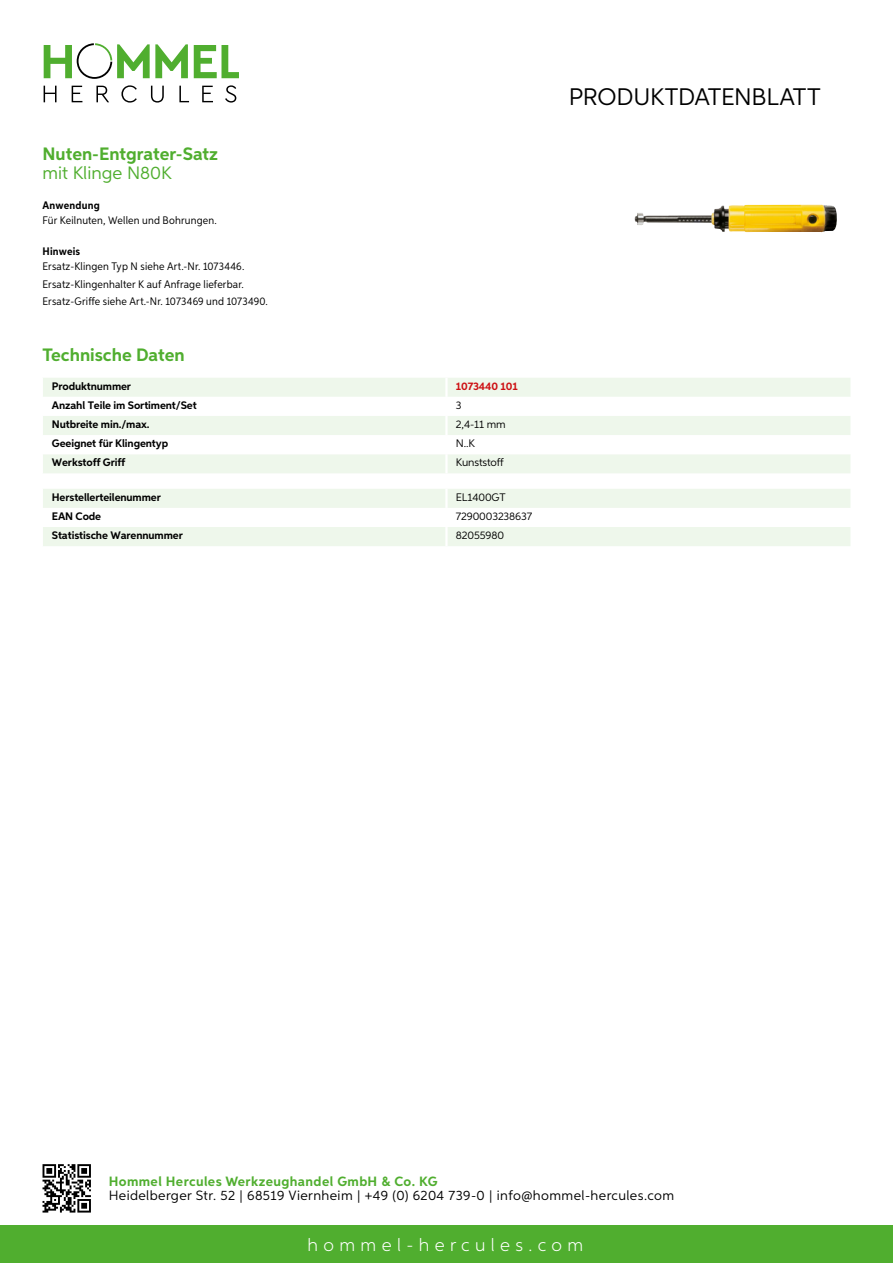
<style>
.page{position:relative;width:893px;height:1263px;background:#fff}
.page>*{position:absolute;margin:0;border:0;box-sizing:border-box;transform-origin:0 0}
.t1{font:24px "Aspira";letter-spacing:-.01em;color:#000}
.t2{font:700 18px "Aspira";color:#50ae2f}
.t3{font:300 18px "Aspira";letter-spacing:.3em;color:#fff}
.t4{font:18px "Aspira";color:#50ae2f}
.t5{font:13.5px "Aspira";letter-spacing:.03em;color:#000}
.t6{font:700 13.5px "Aspira";letter-spacing:.03em;color:#50ae2f}
.t7{font:10.95px/17.5px "Aspira Nar";letter-spacing:.015em;color:#000}
.t8{font:700 10.95px "Aspira";letter-spacing:-.01em;color:#000}
.t9{font:10.95px "Aspira";letter-spacing:-.01em;color:#000}
.t10{font:700 10.95px "Aspira Nar";letter-spacing:.02em;color:#000}
.t11{font:700 10.95px "Aspira";letter-spacing:-.01em;color:#cd1013}
</style>
<div class="page">
<div style="left:0;top:1226px;width:893px;height:37px;background:#50ae2f"></div>
<svg style="left:43px;top:1164px;width:48px;height:48px"></svg>
<svg style="left:194px;top:45px;width:45px;height:33px"></svg>
<svg style="left:44px;top:43px;width:144px;height:36px"></svg>
<svg style="left:44px;top:86px;width:13px;height:16px"></svg>
<svg style="left:72px;top:86px;width:10px;height:16px"></svg>
<svg style="left:96px;top:86px;width:13px;height:16px"></svg>
<svg style="left:121px;top:85px;width:16px;height:18px"></svg>
<svg style="left:151px;top:86px;width:13px;height:17px"></svg>
<svg style="left:179px;top:86px;width:10px;height:16px"></svg>
<svg style="left:202px;top:86px;width:11px;height:16px"></svg>
<svg style="left:225px;top:85px;width:11px;height:18px"></svg>
<div style="left:43px;top:378px;width:807px;height:95px;background:#eef7eb"></div>
<svg style="left:43px;top:397px;width:807px;height:57px"></svg>
<hr style="left:445px;top:378px;width:3px;height:19px;background:#fff">
<hr style="left:445px;top:397px;width:3px;height:19px;background:#fff">
<hr style="left:445px;top:416px;width:3px;height:19px;background:#fff">
<hr style="left:445px;top:435px;width:3px;height:19px;background:#fff">
<hr style="left:445px;top:454px;width:3px;height:19px;background:#fff">
<svg style="left:43px;top:489px;width:807px;height:57px"></svg>
<hr style="left:445px;top:527px;width:3px;height:19px;background:#fff">
<img style="left:634px;top:205px;width:203px;height:27px">
<h2 class="t2" style="left:43px;top:142px;width:177px">Nuten-Entgrater-Satz</h2>
<h2 class="t4" style="left:43px;top:162px;width:129px">mit Klinge N 80K</h2>
<p class="t10" style="left:43px;top:199px;width:59px">Anwendung</p>
<p class="t7" style="left:43px;top:212px;width:176px">Für Keilnuten, Wellen und Bohrungen.</p>
<p class="t10" style="left:43px;top:244px;width:39px">Hinweis</p>
<p class="t7" style="left:43px;top:257px;width:227px">Ersatz-Klingen Typ N siehe Art.-Nr. 1073446.<br>Ersatz-Klingenhalter K auf Anfrage lieferbar.<br>Ersatz-Griffe siehe Art.-Nr. 1073469 und 1073490.</p>
<h2 class="t2" style="left:43px;top:343px;width:144px">Technische Daten</h2>
<p class="t8" style="left:52px;top:379px;width:81px">Produktnummer</p>
<p class="t11" style="left:456px;top:379px;width:63px">1073440 101</p>
<p class="t8" style="left:52px;top:398px;width:146px">Anzahl Teile im Sortiment/Set</p>
<p class="t9" style="left:456px;top:398px;width:7px">3</p>
<p class="t8" style="left:52px;top:417px;width:99px">Nutbreite min./max.</p>
<p class="t9" style="left:456px;top:417px;width:51px">2,4-11 mm</p>
<p class="t8" style="left:52px;top:436px;width:118px">Geeignet für Klingentyp</p>
<p class="t9" style="left:456px;top:437px;width:20px">N..K</p>
<p class="t8" style="left:52px;top:456px;width:75px">Werkstoff Griff</p>
<p class="t9" style="left:456px;top:456px;width:50px">Kunststoff</p>
<p class="t8" style="left:52px;top:490px;width:111px">Herstellerteilenummer</p>
<p class="t9" style="left:456px;top:490px;width:51px">EL1400GT</p>
<p class="t8" style="left:52px;top:509px;width:51px">EAN Code</p>
<p class="t9" style="left:456px;top:509px;width:78px">7290003238637</p>
<p class="t8" style="left:52px;top:528px;width:132px">Statistische Warennummer</p>
<p class="t9" style="left:456px;top:528px;width:50px">82055980</p>
<h1 class="t1" style="left:569px;top:82px;width:253px">Produktdatenblatt</h1>
<p class="t6" style="left:109px;top:1172px;width:330px">Hommel Hercules Werkzeughandel GmbH &amp; Co. KG</p>
<p class="t5" style="left:109px;top:1187px;width:567px">Heidelberger Str. 52 | 68519 Viernheim | +49 (0) 6204 739-0 | info@hommel-hercules.com</p>
<h2 class="t3" style="left:307px;top:1234px;width:277px">hommel-hercules.com</h2>
</div>
